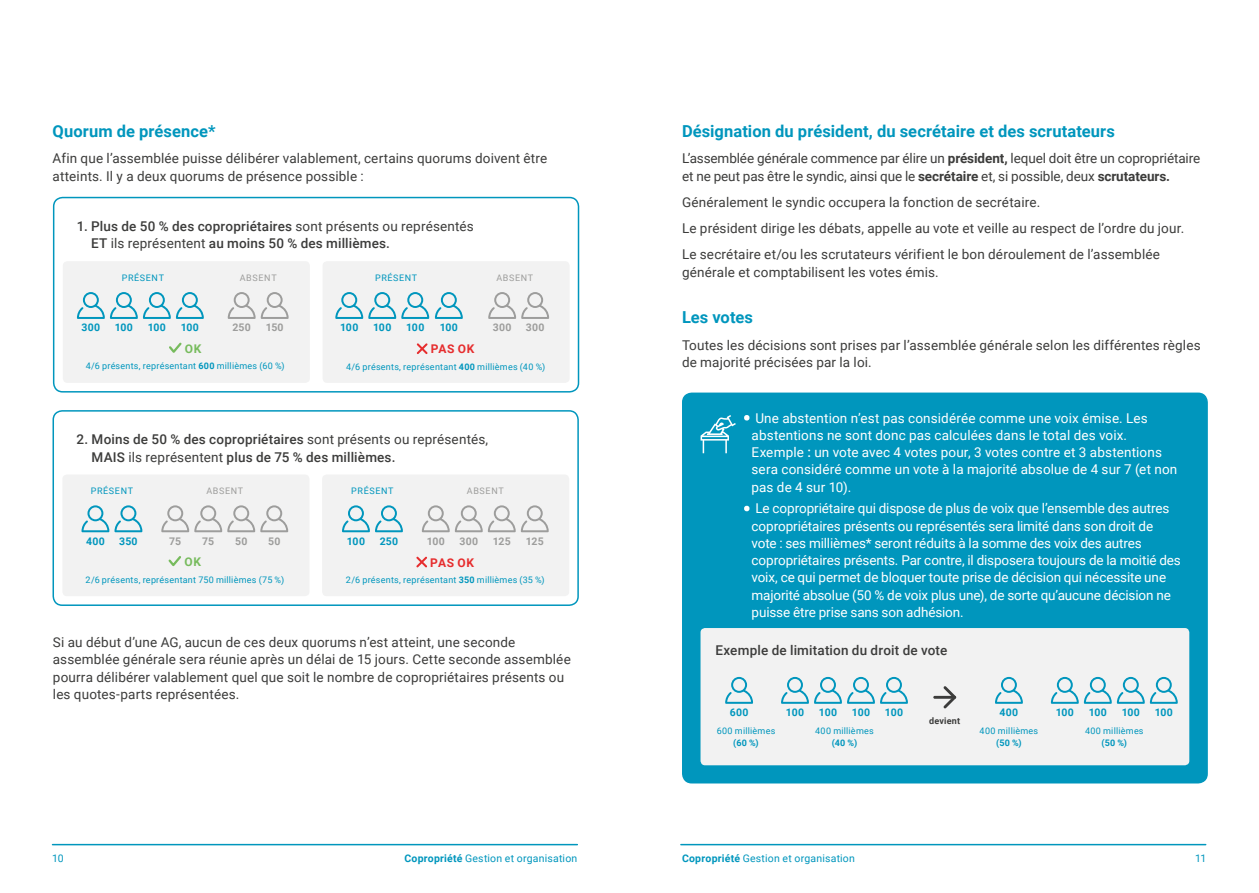
<style>
.page{position:relative;width:1259px;height:893px;background:#fff}
.page>*{position:absolute;margin:0;border:0;box-sizing:border-box;transform-origin:0 0}
.t1{font:700 16.5px "Roboto";letter-spacing:.005em;color:#0096bd}
.t2{font:13.5px/17.2px "Roboto";letter-spacing:.01em;color:#3c3c3b}
.t3{font:13.5px/17.2px "Roboto";letter-spacing:-.005em;color:#fff}
.t4{font:500 13.5px/17.2px "Roboto";letter-spacing:.01em;color:#3c3c3b}
.t5{font:13.5px/17.2px "Roboto";letter-spacing:-.01em;color:#3c3c3b}
.t6{font:700 12px "Roboto";letter-spacing:.045em;color:#e62d2e}
.t7{font:700 12px "Roboto";color:#77bb5d}
.t8{font:10.5px "Roboto";letter-spacing:.02em;color:#0096bd}
.t9{font:700 10.5px "Roboto";letter-spacing:.025em;color:#0096bd}
.t10{font:700 10.5px "Roboto";letter-spacing:.025em;color:#9d9d9c}
.t11{font:9px "Roboto";letter-spacing:.025em;color:#0096bd}
.t12{font:9px "Roboto";letter-spacing:.07em;color:#0096bd}
.t13{font:9px "Roboto";letter-spacing:.075em;color:#9d9d9c}
.t14{font:700 9px "Roboto";letter-spacing:.03em;color:#0096bd}
.t15{font:700 9px "Roboto";letter-spacing:.025em;color:#3c3c3b}
.s1{font-weight:400}
.s2{font-weight:700}
.s3{font-weight:500}
</style>
<div class="page">
<hr style="left:52px;top:844px;width:525px;height:1px;background:#0096bd">
<hr style="left:681px;top:844px;width:524px;height:1px;background:#0096bd">
<div style="left:52px;top:410px;width:527px;height:196px;border:2px solid #0096bd;border-radius:9px"></div>
<div style="left:62px;top:474px;width:247px;height:122px;background:#f2f2f2;border-radius:4px"></div>
<div style="left:322px;top:474px;width:247px;height:122px;background:#f2f2f2;border-radius:4px"></div>
<svg style="left:81px;top:505px;width:61px;height:27px"></svg>
<svg style="left:342px;top:505px;width:61px;height:27px"></svg>
<svg style="left:161px;top:505px;width:127px;height:27px"></svg>
<svg style="left:422px;top:505px;width:127px;height:27px"></svg>
<svg style="left:168px;top:556px;width:13px;height:11px"></svg>
<svg style="left:416px;top:557px;width:11px;height:10px"></svg>
<div style="left:683px;top:393px;width:524px;height:390px;background:#0096bd;border-radius:9px"></div>
<svg style="left:744px;top:415px;width:6px;height:6px"></svg>
<svg style="left:744px;top:505px;width:6px;height:7px"></svg>
<div style="left:682px;top:393px;width:525px;height:390px;border:2px solid #0096bd;border-radius:9px"></div>
<div style="left:700px;top:628px;width:489px;height:137px;background:#f2f2f2;border-radius:4px"></div>
<svg style="left:725px;top:677px;width:28px;height:27px"></svg>
<svg style="left:995px;top:677px;width:28px;height:27px"></svg>
<svg style="left:1084px;top:677px;width:27px;height:27px"></svg>
<svg style="left:1051px;top:677px;width:27px;height:27px"></svg>
<svg style="left:781px;top:677px;width:127px;height:27px"></svg>
<svg style="left:1117px;top:677px;width:60px;height:27px"></svg>
<svg style="left:943px;top:686px;width:13px;height:22px"></svg>
<hr style="left:933px;top:696px;width:23px;height:3px;background:#3c3c3b">
<div style="left:53px;top:197px;width:526px;height:196px;border:2px solid #0096bd;border-radius:9px"></div>
<div style="left:63px;top:261px;width:247px;height:122px;background:#f2f2f2;border-radius:4px"></div>
<div style="left:322px;top:261px;width:247px;height:122px;background:#f2f2f2;border-radius:4px"></div>
<svg style="left:77px;top:292px;width:127px;height:27px"></svg>
<svg style="left:335px;top:292px;width:94px;height:27px"></svg>
<svg style="left:435px;top:292px;width:28px;height:27px"></svg>
<svg style="left:228px;top:292px;width:61px;height:27px"></svg>
<svg style="left:488px;top:292px;width:61px;height:27px"></svg>
<svg style="left:169px;top:342px;width:13px;height:11px"></svg>
<svg style="left:417px;top:343px;width:10px;height:11px"></svg>
<svg style="left:700px;top:415px;width:36px;height:38px"></svg>
<p class="t1" style="left:52px;top:120px;width:164px">Quorum de présence*</p>
<p class="t2" style="left:52px;top:149px;width:496px">Afin que l’assemblée puisse délibérer valablement, certains quorums doivent être atteints. Il y a deux quorums de présence possible :</p>
<p class="t4" style="left:91px;top:217px;width:384px;text-indent:-14px">1. Plus de 50 % des copropriétaires <span class="s1">sont présents ou représentés<br></span>ET <span class="s1">ils représentent</span> au moins 50 % des millièmes.</p>
<p class="t12" style="left:122px;top:271px;width:44px">PRÉSENT</p>
<p class="t12" style="left:375px;top:271px;width:44px">PRÉSENT</p>
<p class="t13" style="left:240px;top:271px;width:38px">ABSENT</p>
<p class="t13" style="left:496px;top:271px;width:38px">ABSENT</p>
<p class="t9" style="left:82px;top:320px;width:20px">300</p>
<p class="t9" style="left:115px;top:320px;width:20px">100</p>
<p class="t9" style="left:340px;top:320px;width:20px">100</p>
<p class="t9" style="left:373px;top:320px;width:20px">100</p>
<p class="t9" style="left:148px;top:320px;width:20px">100</p>
<p class="t9" style="left:181px;top:320px;width:20px">100</p>
<p class="t10" style="left:232px;top:320px;width:20px">250</p>
<p class="t10" style="left:266px;top:320px;width:19px">150</p>
<p class="t9" style="left:406px;top:320px;width:20px">100</p>
<p class="t9" style="left:440px;top:320px;width:20px">100</p>
<p class="t10" style="left:493px;top:320px;width:20px">300</p>
<p class="t10" style="left:526px;top:320px;width:20px">300</p>
<p class="t7" style="left:185px;top:340px;width:18px">OK</p>
<p class="t11" style="left:86px;top:360px;width:200px">4/6 présents, représentant <span class="s2">600</span> millièmes (60 %)</p>
<p class="t6" style="left:431px;top:341px;width:45px">PAS OK</p>
<p class="t11" style="left:346px;top:360px;width:200px">4/6 présents, représentant <span class="s2">400</span> millièmes (40 %)</p>
<p class="t4" style="left:92px;top:430px;width:398px;text-indent:-15px">2. Moins de 50 % des copropriétaires <span class="s1">sont présents ou représentés,<br></span>MAIS <span class="s1">ils représentent</span> plus de 75 % des millièmes.</p>
<p class="t12" style="left:91px;top:484px;width:44px">PRÉSENT</p>
<p class="t12" style="left:351px;top:484px;width:44px">PRÉSENT</p>
<p class="t13" style="left:206px;top:484px;width:38px">ABSENT</p>
<p class="t13" style="left:467px;top:484px;width:38px">ABSENT</p>
<p class="t9" style="left:86px;top:534px;width:20px">400</p>
<p class="t9" style="left:119px;top:534px;width:20px">350</p>
<p class="t10" style="left:169px;top:534px;width:14px">75</p>
<p class="t10" style="left:202px;top:534px;width:14px">75</p>
<p class="t9" style="left:347px;top:534px;width:20px">100</p>
<p class="t9" style="left:380px;top:534px;width:20px">250</p>
<p class="t10" style="left:427px;top:534px;width:20px">100</p>
<p class="t10" style="left:459px;top:534px;width:20px">300</p>
<p class="t10" style="left:235px;top:534px;width:14px">50</p>
<p class="t10" style="left:268px;top:534px;width:14px">50</p>
<p class="t10" style="left:493px;top:534px;width:19px">125</p>
<p class="t10" style="left:526px;top:534px;width:19px">125</p>
<p class="t7" style="left:184px;top:553px;width:18px">OK</p>
<p class="t11" style="left:85px;top:573px;width:200px">2/6 présents, représentant 750 millièmes (75 %)</p>
<p class="t6" style="left:430px;top:554px;width:45px">PAS OK</p>
<p class="t11" style="left:346px;top:574px;width:200px">2/6 présents, représentant <span class="s2">350</span> millièmes (35 %)</p>
<p class="t2" style="left:53px;top:633px;width:519px">Si au début d’une AG, aucun de ces deux quorums n’est atteint, une seconde assemblée générale sera réunie après un délai de 15 jours. Cette seconde assemblée pourra délibérer valablement quel que soit le nombre de copropriétaires présents ou les quotes-parts représentées.</p>
<p class="t1" style="left:682px;top:120px;width:434px">Désignation du président, du secrétaire et des scrutateurs</p>
<p class="t5" style="left:682px;top:149px;width:520px">L’assemblée générale commence par élire un <span class="s2">président,</span> lequel doit être un copropriétaire et ne peut pas être le syndic, ainsi que le <span class="s2">secrétaire</span> et, si possible, deux <span class="s2">scrutateurs.</span></p>
<p class="t2" style="left:682px;top:188px;width:504px;line-height:26.2px">Généralement le syndic occupera la fonction de secrétaire.<br>Le président dirige les débats, appelle au vote et veille au respect de l’ordre du jour.<br>Le secrétaire et/ou les scrutateurs vérifient le bon déroulement de l’assemblée</p>
<p class="t2" style="left:682px;top:263px;width:258px">générale et comptabilisent les votes émis.</p>
<p class="t1" style="left:682px;top:306px;width:72px">Les votes</p>
<p class="t2" style="left:682px;top:336px;width:520px">Toutes les décisions sont prises par l’assemblée générale selon les différentes règles de majorité précisées par la loi.</p>
<p class="t3" style="left:751px;top:409px;width:427px;text-indent:-7px"><span class="s2">•</span> Une abstention n’est pas considérée comme une voix émise. Les abstentions ne sont donc pas calculées dans le total des voix.<br>Exemple <span class="s3">:</span> un vote avec 4 votes pour, 3 votes contre et 3 abstentions sera considéré comme un vote à la majorité absolue de 4 sur 7 (et non pas de 4 sur 10).</p>
<p class="t3" style="left:751px;top:499px;width:431px;text-indent:-7px"><span class="s2">•</span> Le copropriétaire qui dispose de plus de voix que l’ensemble des autres copropriétaires présents ou représentés sera limité dans son droit de vote : ses millièmes* seront réduits à la somme des voix des autres copropriétaires présents. Par contre, il disposera toujours de la moitié des voix, ce qui permet de bloquer toute prise de décision qui nécessite une majorité absolue (50 % de voix plus une), de sorte qu’aucune décision ne puisse être prise sans son adhésion.</p>
<p class="t4" style="left:715px;top:641px;width:233px">Exemple de limitation du droit de vote</p>
<p class="t9" style="left:730px;top:705px;width:20px">600</p>
<p class="t9" style="left:786px;top:705px;width:20px">100</p>
<p class="t9" style="left:819px;top:705px;width:20px">100</p>
<p class="t9" style="left:999px;top:705px;width:20px">400</p>
<p class="t9" style="left:1055px;top:705px;width:20px">100</p>
<p class="t9" style="left:1088px;top:705px;width:20px">100</p>
<p class="t11" style="left:717px;top:725px;width:60px">600 millièmes</p>
<p class="t14" style="left:733px;top:737px;width:27px">(60 %)</p>
<p class="t9" style="left:852px;top:705px;width:20px">100</p>
<p class="t9" style="left:885px;top:705px;width:20px">100</p>
<p class="t9" style="left:1121px;top:705px;width:20px">100</p>
<p class="t9" style="left:1154px;top:705px;width:20px">100</p>
<p class="t15" style="left:929px;top:714px;width:33px">devient</p>
<p class="t11" style="left:815px;top:725px;width:60px">400 millièmes</p>
<p class="t14" style="left:832px;top:737px;width:27px">(40 %)</p>
<p class="t11" style="left:979px;top:725px;width:60px">400 millièmes</p>
<p class="t14" style="left:996px;top:737px;width:27px">(50 %)</p>
<p class="t11" style="left:1085px;top:725px;width:60px">400 millièmes</p>
<p class="t14" style="left:1101px;top:737px;width:27px">(50 %)</p>
<p class="t8" style="left:52px;top:851px;width:13px">10</p>
<p class="t8" style="left:404px;top:851px;width:174px"><span class="s2">Copropriété</span> Gestion et organisation</p>
<p class="t8" style="left:682px;top:851px;width:174px"><span class="s2">Copropriété</span> Gestion et organisation</p>
<p class="t8" style="left:1195px;top:850px;width:13px">11</p>
</div>
